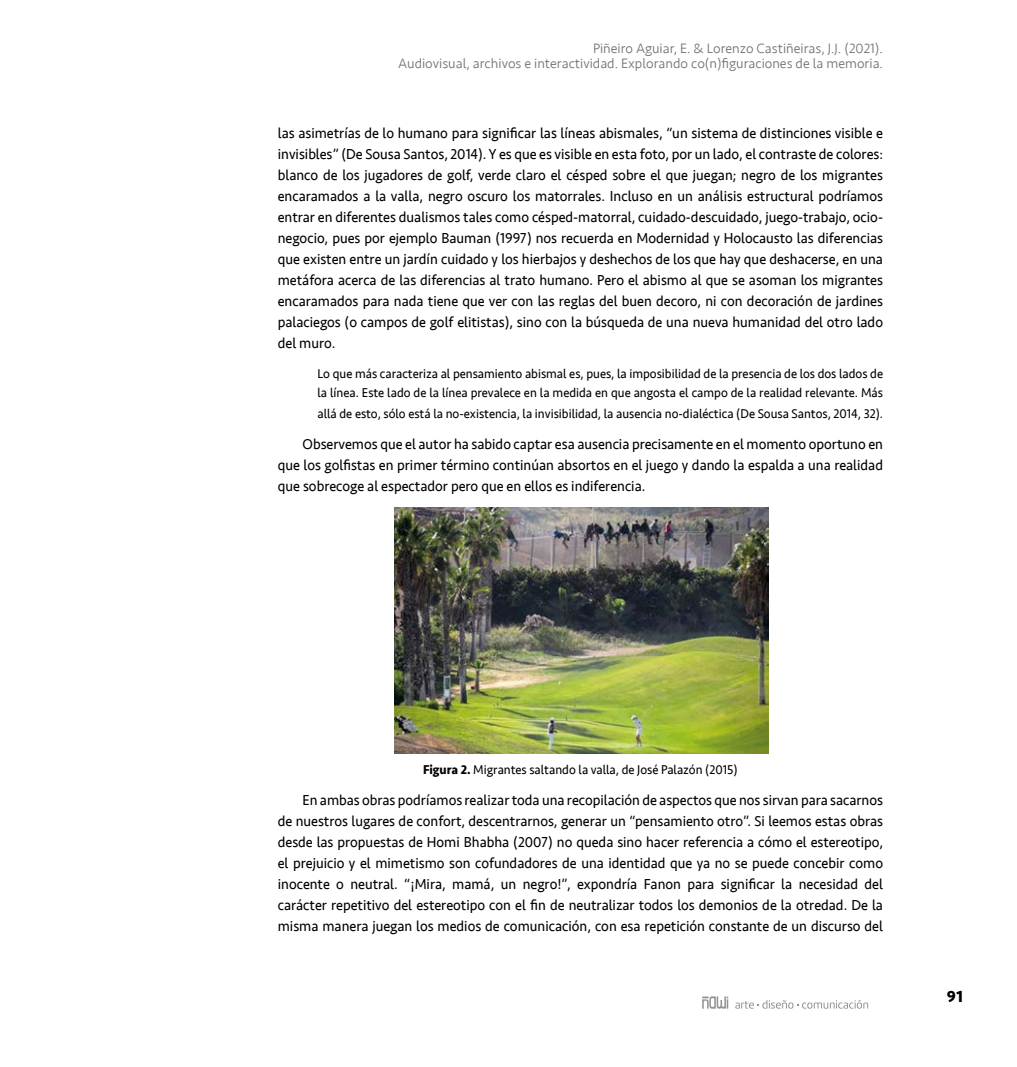
<style>
.page{position:relative;width:1017px;height:1067px;background:#fff}
.page>*{position:absolute;margin:0;border:0;box-sizing:border-box;transform-origin:0 0}
.t1{font:700 16.62px "Seravek";color:#000}
.t2{font:14.88px/21px "Seravek";color:#000;text-align:justify;scale:.95 1}
.t3{font:300 14px/15.8px "Seravek";color:#706f6f;text-align:right}
.t4{font:13.12px/19.6px "Seravek";color:#000;scale:.95 1}
.s1{font-weight:700}
</style>
<div class="page">
<svg style="left:702px;top:996px;width:26px;height:12px"></svg>
<svg style="left:735px;top:1000px;width:133px;height:8px"></svg>
<img style="left:395px;top:507px;width:373px;height:246px">
<p class="t3" style="left:398px;top:40px;width:486px">Piñeiro Aguiar, E. &amp; Lorenzo Castiñeiras, J.J. (2021).<br>Audiovisual, archivos e interactividad. Explorando co(n)figuraciones de la memoria.</p>
<p class="t2" style="left:278px;top:122px;width:639px">las asimetrías de lo humano para significar las líneas abismales, “un sistema de distinciones visible e invisibles” (De Sousa Santos, 2014). Y es que es visible en esta foto, por un lado, el contraste de colores: blanco de los jugadores de golf, verde claro el césped sobre el que juegan; negro de los migrantes encaramados a la valla, negro oscuro los matorrales. Incluso en un análisis estructural podríamos entrar en diferentes dualismos tales como césped-matorral, cuidado-descuidado, juego-trabajo, ocio&shy;negocio, pues por ejemplo Bauman (1997) nos recuerda en Modernidad y Holocausto las diferencias que existen entre un jardín cuidado y los hierbajos y deshechos de los que hay que deshacerse, en una metáfora acerca de las diferencias al trato humano. Pero el abismo al que se asoman los migrantes encaramados para nada tiene que ver con las reglas del buen decoro, ni con decoración de jardines palaciegos (o campos de golf elitistas), sino con la búsqueda de una nueva humanidad del otro lado del muro.</p>
<p class="t4" style="left:317px;top:363px;width:597px">Lo que más caracteriza al pensamiento abismal es, pues, la imposibilidad de la presencia de los dos lados de la línea. Este lado de la línea prevalece en la medida en que angosta el campo de la realidad relevante. Más</p>
<p class="t4" style="left:317px;top:404px;width:597px">allá de esto, sólo está la no-existencia, la invisibilidad, la ausencia no-dialéctica (De Sousa Santos, 2014, 32).</p>
<p class="t2" style="left:278px;top:434px;width:639px;text-indent:25px">Observemos que el autor ha sabido captar esa ausencia precisamente en el momento oportuno en que los golfistas en primer término continúan absortos en el juego y dando la espalda a una realidad que sobrecoge al espectador pero que en ellos es indiferencia.</p>
<p class="t4" style="left:423px;top:760px;width:333px"><span class="s1">Figura 2.</span> Migrantes saltando la valla, de José Palazón (2015)</p>
<p class="t2" style="left:278px;top:789px;width:639px;text-indent:25px">En ambas obras podríamos realizar toda una recopilación de aspectos que nos sirvan para sacarnos de nuestros lugares de confort, descentrarnos, generar un “pensamiento otro”. Si leemos estas obras desde las propuestas de Homi Bhabha (2007) no queda sino hacer referencia a cómo el estereotipo, el prejuicio y el mimetismo son cofundadores de una identidad que ya no se puede concebir como inocente o neutral. “¡Mira, mamá, un negro!”, expondría Fanon para significar la necesidad del carácter repetitivo del estereotipo con el fin de neutralizar todos los demonios de la otredad. De la misma manera juegan los medios de comunicación, con esa repetición constante de un discurso del</p>
<p class="t1" style="left:947px;top:983px;width:18px">91</p>
</div>
